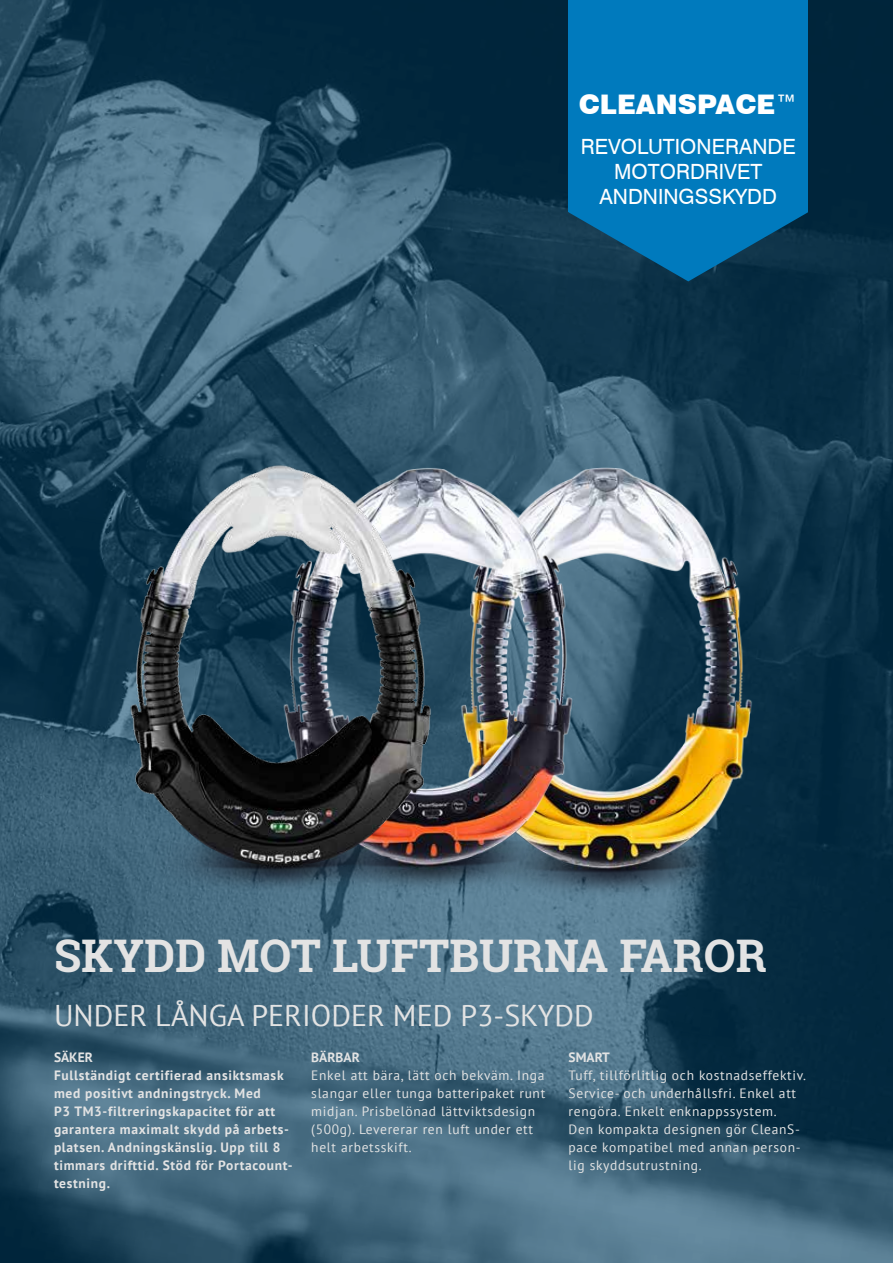
<style>
.page{position:relative;width:893px;height:1263px;background:#fff}
.page>*{position:absolute;margin:0;border:0;box-sizing:border-box;transform-origin:0 0}
.t1{font:700 45px "Roboto Slab";color:#e3e3e3}
.t2{font:30px "PT Sans";color:#e3e3e3}
.t3{font:900 27px "Swiss 721 BT";color:#fff}
.t4{font:21px/25.2px "Swiss 721 BT";color:#fff;text-align:center}
.t5{font:13.5px/18px "PT Sans";letter-spacing:.05em;color:#e3e3e3}
.t6{font:700 13.5px/18px "PT Sans";letter-spacing:.05em;color:#e3e3e3}
.s1{font-weight:400}
</style>
<div class="page">
<img style="left:0;top:0;width:893px;height:1263px">
<img style="left:401px;top:456px;width:388px;height:460px">
<div style="left:569px;top:0;width:239px;height:212px;background:#007abd"></div>
<svg style="left:569px;top:212px;width:239px;height:69px;background:#075784"></svg>
<img style="left:262px;top:457px;width:350px;height:468px">
<img style="left:115px;top:464px;width:346px;height:450px">
<h3 class="t3" style="left:579px;top:88px;width:220px">CLEANSPACE<span class="s1">™</span></h3>
<h3 class="t4" style="left:581px;top:134px;width:217px">REVOLUTIONERANDE<br>MOTORDRIVET<br>ANDNINGSSKYDD</h3>
<h1 class="t1" style="left:54px;top:925px;width:714px">SKYDD MOT LUFTBURNA FAROR</h1>
<h2 class="t2" style="left:54px;top:996px;width:541px">UNDER LÅNGA PERIODER MED P3-SKYDD</h2>
<p class="t6" style="left:54px;top:1048px;width:240px">SÄKER<br>Fullständigt certifierad ansiktsmask med positivt andningstryck. Med<br>P3 TM3-filtreringskapacitet för att garantera maximalt skydd på arbets&shy;platsen. Andningskänslig. Upp till 8 timmars drifttid. Stöd för Portacount&shy;testning.</p>
<p class="t6" style="left:311px;top:1048px;width:50px">BÄRBAR</p>
<p class="t6" style="left:569px;top:1048px;width:43px">SMART</p>
<p class="t5" style="left:569px;top:1066px;width:239px">Tuff, tillförlitlig och kostnadseffektiv.<br>Service- och underhållsfri. Enkel att rengöra. Enkelt enknappssystem.<br>Den kompakta designen gör CleanS&shy;pace kompatibel med annan person&shy;lig skyddsutrustning.</p>
<p class="t5" style="left:311px;top:1066px;width:235px">Enkel att bära, lätt och bekväm. Inga slangar eller tunga batteripaket runt midjan. Prisbelönad lättviktsdesign (500g). Levererar ren luft under ett helt arbetsskift.</p>
</div>
